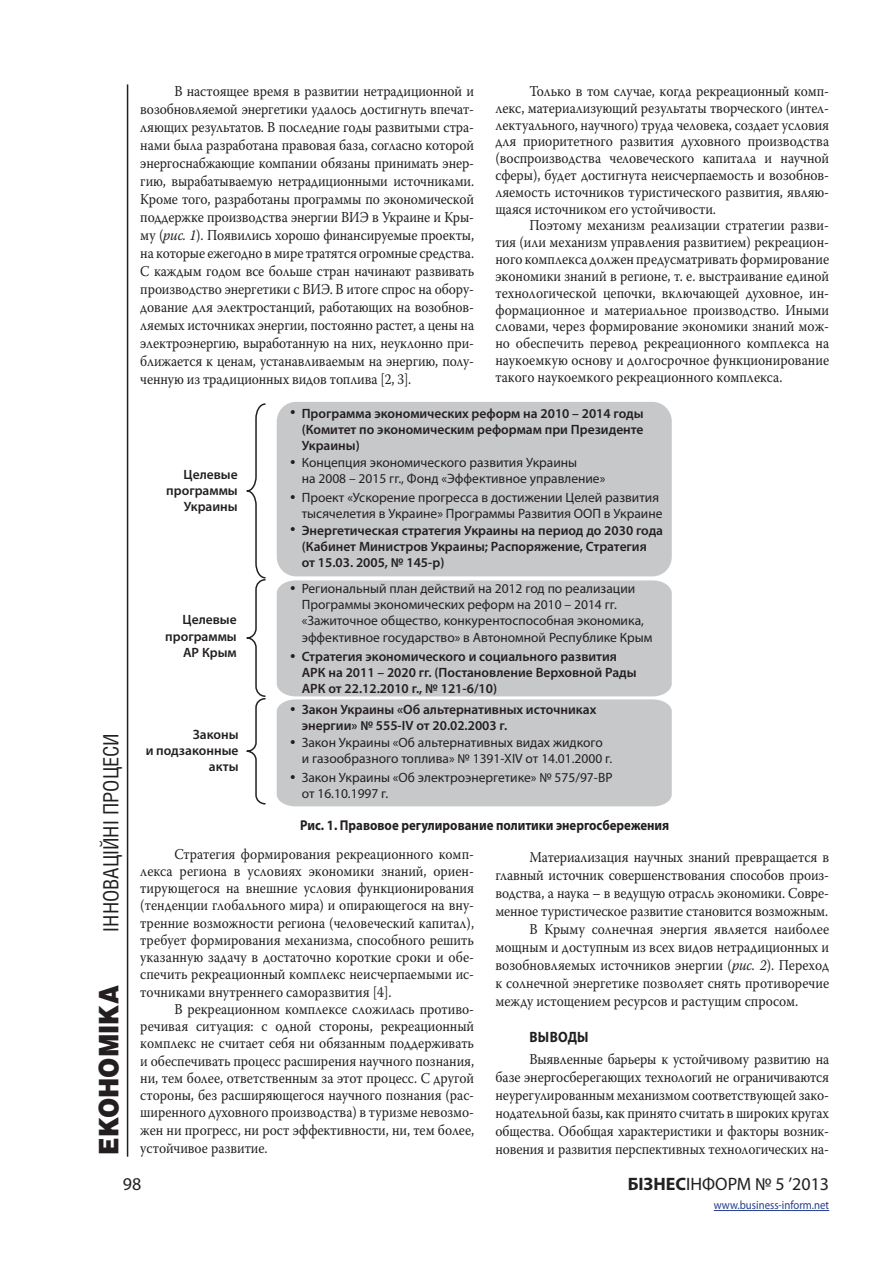
<style>
.page{position:relative;width:893px;height:1263px;background:#fff}
.page>*{position:absolute;margin:0;border:0;box-sizing:border-box;transform-origin:0 0}
.t1{font:900 27px "Helios";color:#231f20;scale:.9 1}
.t2{font:21px "Helios Cond";color:#231f20}
.t3{font:18px "Myriad Pro";color:#231f20}
.Osnova{font:15px/18px "Warnock Pro";letter-spacing:-.005em;color:#231f20;text-align:justify;scale:.9 1}
.Glavka{font:700 15px "Myriad Pro";color:#231f20;scale:.9 1}
.Title_table{font:700 14.25px "Myriad Pro";color:#231f20;scale:.9 1}
.t4{font:13.5px/16.2px "Myriad Pro";color:#231f20}
.t5{font:600 13.5px/16.2px "Myriad Pro";color:#231f20;text-align:right}
.t6{font:12px "Myriad Pro";color:#253f8e;scale:.9 1}
.s1{font-style:italic}
.s2{font-weight:700}
</style>
<div class="page">
<hr style="left:127px;top:84px;width:1px;height:1073px;background:#231f20">
<hr style="left:714px;top:1210px;width:115px;height:1px;background:#253f8e">
<svg style="left:246px;top:403px;width:20px;height:402px"></svg>
<div style="left:277px;top:402px;width:395px;height:174px;background:#c7c8ca;border-radius:19px"></div>
<div style="left:277px;top:580px;width:395px;height:116px;background:#c7c8ca"></div>
<div style="left:277px;top:699px;width:395px;height:107px;background:#c7c8ca"></div>
<p class="Osnova" style="left:140px;top:82px;width:372px;text-indent:34px">В настоящее время в развитии нетрадиционной и возобновляемой энергетики удалось достигнуть впечат&shy;ляющих результатов. В последние годы развитыми стра&shy;нами была разработана правовая база, согласно которой энергоснабжающие компании обязаны принимать энер&shy;гию, вырабатываемую нетрадиционными источниками.<br>Кроме того, разработаны программы по экономической поддержке производства энергии ВИЭ в Украине и Кры&shy;му (<span class="s1">рис. 1</span>). Появились хорошо финансируемые проекты, на которые ежегодно в мире тратятся огромные средства.<br>С каждым годом все больше стран начинают развивать производство энергетики с ВИЭ. В итоге спрос на обору&shy;дование для электростанций, работающих на возобнов&shy;ляемых источниках энергии, постоянно растет, а цены на электроэнергию, выработанную на них, неуклонно при&shy;ближается к ценам, устанавливаемым на энергию, полу&shy;ченную из традиционных видов топлива [2, 3].</p>
<p class="Osnova" style="left:495px;top:82px;width:372px;line-height:16.8px;text-indent:34px">Только в том случае, когда рекреационный комп&shy;лекс, материализующий результаты творческого (интел&shy;лектуального, научного) труда человека, создает условия для приоритетного развития духовного производства (воспроизводства человеческого капитала и научной сферы), будет достигнута неисчерпаемость и возобнов&shy;ляемость источников туристического развития, являю&shy;щаяся источником его устойчивости.</p>
<p class="Osnova" style="left:495px;top:217px;width:372px;line-height:16.8px;text-indent:34px">Поэтому механизм реализации стратегии разви&shy;тия (или механизм управления развитием) рекреацион&shy;ного комплекса должен предусматривать формирование экономики знаний в регионе, т. е. выстраивание единой технологической цепочки, включающей духовное, ин&shy;формационное и материальное производство. Иными словами, через формирование экономики знаний мож&shy;но обеспечить перевод рекреационного комплекса на наукоемкую основу и долгосрочное функционирование такого наукоемкого рекреационного комплекса.</p>
<h2 class="t2" style="left:98px;top:931px;width:200px;rotate:-90deg">інноваційні процеси</h2>
<h1 class="t1" style="left:92px;top:1154px;width:189px;rotate:-90deg">ЕКОНОМІКА</h1>
<p class="t5" style="left:166px;top:466px;width:73px">Целевые программы<br>Украины</p>
<p class="t5" style="left:165px;top:611px;width:73px">Целевые программы<br>АР Крым</p>
<p class="t5" style="left:146px;top:726px;width:94px">Законы<br>и подзаконные акты</p>
<p class="t5" style="left:302px;top:405px;width:343px;text-align:justify;text-indent:-12px">• Программа экономических реформ на 2010 – 2014 годы (Комитет по экономическим реформам при Президенте Украины)</p>
<p class="t4" style="left:302px;top:454px;width:305px;text-indent:-12px">• Концепция экономического развития Украины<br>на 2008 – 2015 гг., Фонд «Эффективное управление»</p>
<p class="t5" style="left:302px;top:522px;width:363px;text-align:left;text-indent:-12px">• Энергетическая стратегия Украины на период до 2030 года (Кабинет Министров Украины; Распоряжение, Стратегия от 15.03. 2005, № 145-р)</p>
<p class="t4" style="left:290px;top:489px;width:374px;text-align:right">• Проект «Ускорение прогресса в достижении Целей развития тысячелетия в Украине» Программы Развития ООП в Украине</p>
<p class="t4" style="left:302px;top:580px;width:352px;text-indent:-12px">• Региональный план действий на 2012 год по реализации Программы экономических реформ на 2010 – 2014 гг. «Зажиточное общество, конкурентоспособная экономика, эффективное государство» в Автономной Республике Крым</p>
<p class="t5" style="left:302px;top:648px;width:336px;text-align:left;text-indent:-12px">• Стратегия экономического и социального развития<br>АРК на 2011 – 2020 гг. (Постановление Верховной Рады<br>АРК от 22.12.2010 г., № 121-6/10)</p>
<p class="t5" style="left:302px;top:701px;width:296px;text-align:left;text-indent:-12px">• Закон Украины «Об альтернативных источниках энергии» № 555-IV от 20.02.2003 г.</p>
<p class="t4" style="left:302px;top:734px;width:312px;text-indent:-12px">• Закон Украины «Об альтернативных видах жидкого и газообразного топлива» № 1391-XIV от 14.01.2000 г.</p>
<p class="t4" style="left:302px;top:769px;width:312px;text-indent:-12px">• Закон Украины «Об электроэнергетике» № 575/97-ВР от 16.10.1997 г.</p>
<p class="Title_table" style="left:300px;top:816px;width:412px">Рис. 1. Правовое регулирование политики энергосбережения</p>
<p class="Osnova" style="left:140px;top:845px;width:372px;line-height:17.2px;text-indent:34px">Стратегия формирования рекреационного комп&shy;лекса региона в условиях экономики знаний, ориен&shy;тирующегося на внешние условия функционирования (тенденции глобального мира) и опирающегося на вну&shy;тренние возможности региона (человеческий капитал), требует формирования механизма, способного решить указанную задачу в достаточно короткие сроки и обе&shy;спечить рекреационный комплекс неисчерпаемыми ис&shy;точниками внутреннего саморазвития [4].</p>
<p class="Osnova" style="left:140px;top:1000px;width:372px;line-height:17.4px;text-indent:34px">В рекреационном комплексе сложилась противо&shy;речивая ситуация: с одной стороны, рекреационный комплекс не считает себя ни обязанным поддерживать и обеспечивать процесс расширения научного познания, ни, тем более, ответственным за этот процесс. С другой стороны, без расширяющегося научного познания (рас&shy;ширенного духовного производства) в туризме невозмо&shy;жен ни прогресс, ни рост эффективности, ни, тем более, устойчивое развитие.</p>
<p class="Osnova" style="left:495px;top:848px;width:372px;text-indent:34px">Материализация научных знаний превращается в главный источник совершенствования способов произ&shy;водства, а наука – в ведущую отрасль экономики. Совре&shy;менное туристическое развитие становится возможным.</p>
<p class="Osnova" style="left:495px;top:920px;width:372px;text-indent:34px">В Крыму солнечная энергия является наиболее мощным и доступным из всех видов нетрадиционных и возобновляемых источников энергии (<span class="s1">рис. 2</span>). Переход к солнечной энергетике позволяет снять противоречие между истощением ресурсов и растущим спросом.</p>
<p class="Glavka" style="left:530px;top:1027px;width:34px">Вывод</p>
<p class="Glavka" style="left:577px;top:1027px;width:14px">ы</p>
<p class="Osnova" style="left:495px;top:1050px;width:372px;text-indent:34px">Выявленные барьеры к устойчивому развитию на базе энергосберегающих технологий не ограничиваются неурегулированным механизмом соответствующей зако&shy;нодательной базы, как принято считать в широких кругах общества. Обобщая характеристики и факторы возник&shy;новения и развития перспективных технологических на-</p>
<p class="t3" style="left:123px;top:1173px;width:20px">98</p>
<p class="t3" style="left:628px;top:1173px;width:203px"><span class="s2">БІЗНЕС</span>ІНФОРМ № 5 ’2013</p>
<p class="t6" style="left:714px;top:1198px;width:130px">www.business-inform.net</p>
</div>
